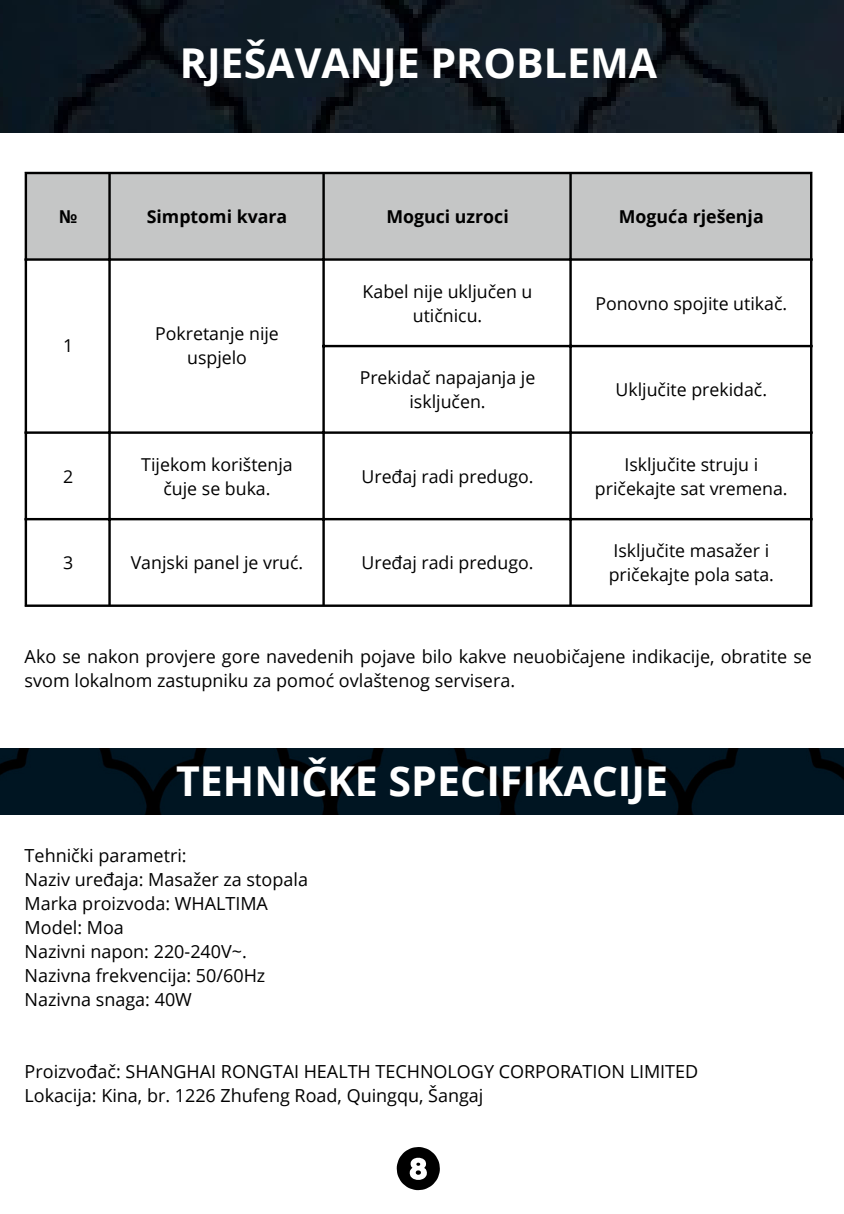
<style>
.page{position:relative;width:844px;height:1214px;background:#fff}
.page>*{position:absolute;margin:0;border:0;box-sizing:border-box;transform-origin:0 0}
.t1{font:700 41.2px "Open Sans";color:#fff}
.t2{font:18px/24px "Open Sans";color:#000}
.t3{font:17.8px/24.2px "Open Sans";color:#000;text-align:center}
.t4{font:700 17.8px "Open Sans";color:#000}
</style>
<div class="page">
<img style="left:0;top:0;width:844px;height:132px">
<svg style="left:397px;top:1147px;width:43px;height:43px"></svg>
<div style="left:27px;top:174px;width:783px;height:84px;background:#c5c6c6"></div>
<hr style="left:25px;top:174px;width:2px;height:430px;background:#000">
<hr style="left:108px;top:174px;width:3px;height:430px;background:#000">
<hr style="left:322px;top:174px;width:3px;height:430px;background:#000">
<hr style="left:569px;top:174px;width:3px;height:430px;background:#000">
<hr style="left:810px;top:174px;width:2px;height:430px;background:#000">
<hr style="left:25px;top:172px;width:787px;height:2px;background:#000">
<hr style="left:25px;top:258px;width:787px;height:3px;background:#000">
<hr style="left:322px;top:345px;width:490px;height:2px;background:#000">
<hr style="left:25px;top:431px;width:787px;height:3px;background:#000">
<hr style="left:25px;top:518px;width:787px;height:2px;background:#000">
<hr style="left:25px;top:604px;width:787px;height:3px;background:#000">
<img style="left:0;top:748px;width:844px;height:66px">
<p class="t1" style="left:180px;top:34px;width:479px">RJEŠAVANJE PROBLEMA</p>
<p class="t4" style="left:59px;top:204px;width:20px">№</p>
<p class="t4" style="left:147px;top:204px;width:142px">Simptomi kvara</p>
<p class="t4" style="left:386px;top:204px;width:124px">Moguci uzroci</p>
<p class="t4" style="left:619px;top:204px;width:146px">Moguća rješenja</p>
<p class="t3" style="left:63px;top:333px;width:12px">1</p>
<p class="t3" style="left:63px;top:464px;width:12px">2</p>
<p class="t3" style="left:155px;top:321px;width:125px">Pokretanje nije uspjelo</p>
<p class="t3" style="left:141px;top:451px;width:153px">Tijekom korištenja čuje se buka.</p>
<p class="t3" style="left:363px;top:278px;width:171px">Kabel nije uključen u utičnicu.</p>
<p class="t3" style="left:360px;top:365px;width:177px">Prekidač napajanja je isključen.</p>
<p class="t3" style="left:361px;top:464px;width:174px">Uređaj radi predugo.</p>
<p class="t3" style="left:63px;top:550px;width:12px">3</p>
<p class="t3" style="left:131px;top:550px;width:174px">Vanjski panel je vruć.</p>
<p class="t3" style="left:361px;top:550px;width:174px">Uređaj radi predugo.</p>
<p class="t3" style="left:595px;top:291px;width:193px">Ponovno spojite utikač.</p>
<p class="t3" style="left:615px;top:377px;width:153px">Uključite prekidač.</p>
<p class="t3" style="left:595px;top:451px;width:194px">Isključite struju i pričekajte sat vremena.</p>
<p class="t3" style="left:609px;top:538px;width:167px;text-align:left">Isključite masažer i pričekajte pola sata.</p>
<p class="t2" style="left:25px;top:643px;width:789px">Ako se nakon provjere gore navedenih pojave bilo kakve neuobičajene indikacije, obratite se svom lokalnom zastupniku za pomoć ovlaštenog servisera.</p>
<p class="t1" style="left:176px;top:752px;width:493px">TEHNIČKE SPECIFIKACIJE</p>
<p class="t2" style="left:25px;top:842px;width:163px">Tehnički parametri:</p>
<p class="t2" style="left:25px;top:866px;width:285px">Naziv uređaja: Masažer za stopala</p>
<p class="t2" style="left:25px;top:890px;width:245px">Marka proizvoda: WHALTIMA</p>
<p class="t2" style="left:25px;top:914px;width:101px">Model: Moa</p>
<p class="t2" style="left:25px;top:938px;width:224px">Nazivni napon: 220-240V~.</p>
<p class="t2" style="left:25px;top:962px;width:242px">Nazivna frekvencija: 50/60Hz</p>
<p class="t2" style="left:25px;top:986px;width:169px">Nazivna snaga: 40W</p>
<p class="t2" style="left:25px;top:1058px;width:675px">Proizvođač: SHANGHAI RONGTAI HEALTH TECHNOLOGY CORPORATION LIMITED</p>
<p class="t2" style="left:25px;top:1082px;width:460px">Lokacija: Kina, br. 1226 Zhufeng Road, Quingqu, Šangaj</p>
</div>
